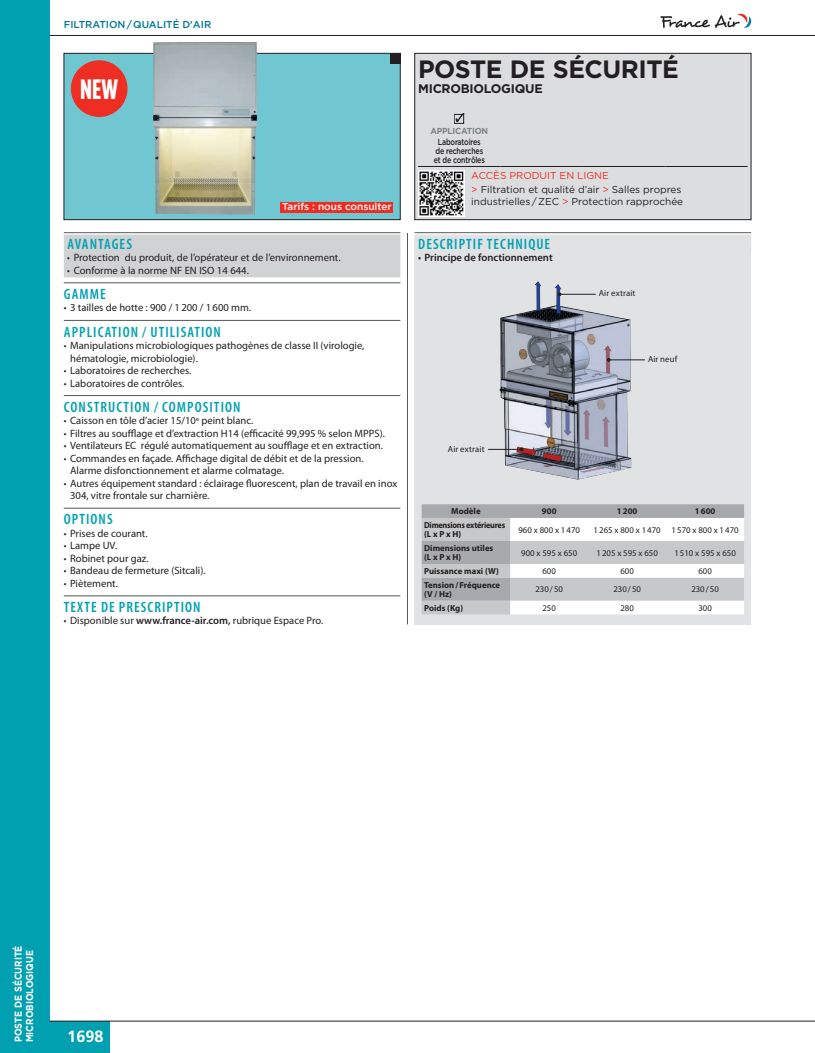
<style>
.page{position:relative;width:815px;height:1053px;background:#fff}
.page>*{position:absolute;margin:0;border:0;box-sizing:border-box;transform-origin:0 0}
.t1{font:700 28.12px "Gotham Condensed";color:#fff}
.t2{font:700 25px "Gotham";letter-spacing:-.02em;color:#231f20}
.t3{font:700 16.25px "Frutiger";color:#fff}
.t4{font:600 condensed 15px "Myriad Pro";letter-spacing:.07em;color:#00a0b0}
.t5{font:700 12.5px "Gotham";letter-spacing:-.02em;color:#231f20}
.t6{font:10.62px/12.5px "Myriad Pro";color:#231f20;scale:.9 1}
.t7{font:600 10.62px "Myriad Pro";color:#231f20;scale:.9 1}
.t8{font:10px/14.8px "Gotham";color:#231f20}
.t9{font:700 10px/11.2px "Gotham";color:#fff;scale:.9 1}
.t10{font:500 10px "Gotham";color:#007598}
.t11{font:500 10px "Gotham";color:#fff}
.t12{font:8.75px "Myriad Pro";color:#231f20}
.t13{font:700 8.75px/9.4px "Myriad Pro";color:#231f20}
.t14{font:500 8.75px/8.8px "Gotham";letter-spacing:-.02em;color:#231f20;text-align:center;scale:.8 1}
.t15{font:700 8.75px/9.4px "Myriad Pro";letter-spacing:-.03em;color:#231f20;scale:.94 1}
.t16{font:700 8.75px "Gotham";letter-spacing:-.02em;color:#808285;scale:.95 1}
.s1{font-weight:600}
.s2{color:#ee2e22}
</style>
<div class="page">
<div style="left:0;top:0;width:50px;height:1052px;background:#00a0b0"></div>
<div style="left:0;top:1020px;width:110px;height:32px;background:#00a0b0"></div>
<svg style="left:660px;top:13px;width:92px;height:15px"></svg>
<hr style="left:50px;top:35px;width:765px;height:1px;background:#231f20">
<hr style="left:50px;top:1020px;width:765px;height:1px;background:#231f20">
<div style="left:414px;top:53px;width:337px;height:167px;background:#dcdddf"></div>
<div style="left:64px;top:53px;width:337px;height:167px;background:#71c7d1"></div>
<div style="left:390px;top:53px;width:10px;height:11px;background:#231f20"></div>
<hr style="left:418px;top:166px;width:82px;height:1px;background:#231f20">
<hr style="left:500px;top:166px;width:83px;height:1px;background:#231f20">
<hr style="left:583px;top:166px;width:82px;height:1px;background:#231f20">
<hr style="left:665px;top:166px;width:83px;height:1px;background:#231f20">
<div style="left:454px;top:114px;width:10px;height:9px;border:1px solid #231f20"></div>
<svg style="left:456px;top:113px;width:9px;height:9px"></svg>
<hr style="left:407px;top:233px;width:1px;height:391px;background:#57595a">
<div style="left:415px;top:237px;width:336px;height:387px;background:#e1e2e4"></div>
<hr style="left:415px;top:232px;width:336px;height:1px;background:#57595a">
<div style="left:415px;top:234px;width:336px;height:18px;background:#e1e2e4"></div>
<hr style="left:64px;top:232px;width:336px;height:1px;background:#57595a">
<div style="left:64px;top:234px;width:336px;height:19px;background:#d1d2d4"></div>
<div style="left:64px;top:252px;width:336px;height:13px;background:#d1d2d4"></div>
<div style="left:64px;top:264px;width:336px;height:13px;background:#d1d2d4"></div>
<hr style="left:64px;top:282px;width:336px;height:1px;background:#57595a">
<hr style="left:64px;top:320px;width:336px;height:1px;background:#57595a">
<hr style="left:64px;top:395px;width:336px;height:1px;background:#57595a">
<hr style="left:64px;top:508px;width:336px;height:1px;background:#57595a">
<hr style="left:64px;top:595px;width:336px;height:1px;background:#57595a">
<img style="left:499px;top:281px;width:132px;height:198px">
<svg style="left:422px;top:504px;width:322px;height:110px;background:#d2d2d4"></svg>
<div style="left:71px;top:60px;width:57px;height:57px;background:#ee2e22;border-radius:50%"></div>
<hr style="left:609px;top:359px;width:36px;height:1px;background:#231f20">
<svg style="left:607px;top:358px;width:4px;height:4px"></svg>
<hr style="left:560px;top:294px;width:36px;height:1px;background:#231f20">
<hr style="left:488px;top:449px;width:34px;height:1px;background:#231f20">
<svg style="left:520px;top:447px;width:4px;height:4px"></svg>
<img style="left:153px;top:42px;width:104px;height:172px">
<img style="left:418px;top:170px;width:46px;height:46px">
<div style="left:281px;top:202px;width:112px;height:11px;background:#ee2e22"></div>
<p class="t10" style="left:64px;top:19px;width:149px">FILTRATION / QUALITÉ D'AIR</p>
<h1 class="t1" style="left:80px;top:73px;width:39px">NEW</h1>
<p class="t11" style="left:282px;top:201px;width:111px">Tarifs : nous consulter</p>
<h3 class="t4" style="left:67px;top:235px;width:66px">AVANTAGES</h3>
<p class="t6" style="left:67px;top:251px;width:305px">• Protection du produit, de l’opérateur et de l’environnement.</p>
<p class="t6" style="left:67px;top:264px;width:203px">• Conforme à la norme NF EN ISO 14 644.</p>
<h3 class="t4" style="left:64px;top:286px;width:43px">GAMME</h3>
<p class="t6" style="left:64px;top:301px;width:210px">• 3 tailles de hotte : 900 / 1200 / 1600 mm.</p>
<h3 class="t4" style="left:64px;top:323px;width:159px">APPLICATION / UTILISATION</h3>
<p class="t6" style="left:70px;top:339px;width:328px;text-indent:-6px">• Manipulations microbiologiques pathogènes de classe II (virologie, hématologie, microbiologie).</p>
<p class="t6" style="left:64px;top:364px;width:143px">• Laboratoires de recherches.</p>
<p class="t6" style="left:64px;top:376px;width:136px">• Laboratoires de contrôles.</p>
<h3 class="t4" style="left:64px;top:398px;width:178px">CONSTRUCTION / COMPOSITION</h3>
<p class="t6" style="left:64px;top:414px;width:212px">• Caisson en tôle d’acier 15/10<sup>e</sup> peint blanc.</p>
<p class="t6" style="left:64px;top:426px;width:358px">• Filtres au soufflage et d’extraction H14 (efficacité 99,995 % selon MPPS).</p>
<p class="t6" style="left:64px;top:439px;width:356px">• Ventilateurs EC régulé automatiquement au soufflage et en extraction.</p>
<p class="t6" style="left:70px;top:451px;width:328px;text-indent:-6px">• Commandes en façade. Affichage digital de débit et de la pression.<br>Alarme disfonctionnement et alarme colmatage.</p>
<p class="t6" style="left:70px;top:476px;width:365px;text-indent:-6px">• Autres équipement standard : éclairage fluorescent, plan de travail en inox<br>304, vitre frontale sur charnière.</p>
<h3 class="t4" style="left:64px;top:511px;width:50px">OPTIONS</h3>
<p class="t6" style="left:64px;top:527px;width:95px">• Prises de courant.</p>
<p class="t6" style="left:64px;top:539px;width:61px">• Lampe UV.</p>
<p class="t6" style="left:64px;top:552px;width:96px">• Robinet pour gaz.</p>
<p class="t6" style="left:64px;top:564px;width:159px">• Bandeau de fermeture (Sitcali).</p>
<p class="t6" style="left:64px;top:577px;width:62px">• Piètement.</p>
<h3 class="t4" style="left:64px;top:598px;width:138px">TEXTE DE PRESCRIPTION</h3>
<p class="t6" style="left:64px;top:614px;width:290px">• Disponible sur <span class="s1">www.france-air.com,</span> rubrique Espace Pro.</p>
<h2 class="t2" style="left:418px;top:54px;width:262px">POSTE DE SÉCURITÉ</h2>
<p class="t5" style="left:418px;top:81px;width:126px">MICROBIOLOGIQUE</p>
<p class="t16" style="left:430px;top:126px;width:62px">APPLICATION</p>
<p class="t14" style="left:434px;top:137px;width:65px">Laboratoires de recherches et de contrôles</p>
<p class="t8" style="left:471px;top:167px;width:212px"><span class="s2">ACCÈS PRODUIT EN LIGNE<br>&gt;</span> Filtration et qualité d’air <span class="s2">&gt;</span> Salles propres</p>
<p class="t8" style="left:471px;top:193px;width:213px">industrielles/ZEC <span class="s2">&gt;</span> Protection rapprochée</p>
<h3 class="t4" style="left:418px;top:235px;width:133px">DESCRIPTIF TECHNIQUE</h3>
<p class="t7" style="left:418px;top:251px;width:151px">• Principe de fonctionnement</p>
<p class="t12" style="left:448px;top:443px;width:38px">Air extrait</p>
<p class="t12" style="left:599px;top:288px;width:38px">Air extrait</p>
<p class="t12" style="left:648px;top:353px;width:31px">Air neuf</p>
<p class="t13" style="left:451px;top:507px;width:31px">Modèle</p>
<p class="t13" style="left:542px;top:507px;width:16px">900</p>
<p class="t13" style="left:617px;top:507px;width:22px">1200</p>
<p class="t13" style="left:695px;top:507px;width:22px">1600</p>
<p class="t15" style="left:424px;top:520px;width:88px">Dimensions extérieures (L x P x H)</p>
<p class="t12" style="left:518px;top:524px;width:63px">960 x 800 x 1470</p>
<p class="t12" style="left:594px;top:524px;width:147px">1265 x 800 x 1470 1570 x 800 x 1470</p>
<p class="t13" style="left:424px;top:543px;width:71px">Dimensions utiles (L x P x H)</p>
<p class="t12" style="left:521px;top:547px;width:57px">900 x 595 x 650</p>
<p class="t12" style="left:596px;top:547px;width:63px">1205 x 595 x 650</p>
<p class="t12" style="left:674px;top:547px;width:63px">1510 x 595 x 650</p>
<p class="t13" style="left:424px;top:566px;width:76px">Puissance maxi (W)</p>
<p class="t12" style="left:542px;top:565px;width:15px">600</p>
<p class="t12" style="left:620px;top:565px;width:15px">600</p>
<p class="t12" style="left:698px;top:565px;width:15px">600</p>
<p class="t13" style="left:424px;top:580px;width:78px">Tension/Fréquence (V / Hz)</p>
<p class="t12" style="left:535px;top:584px;width:29px">230/50</p>
<p class="t12" style="left:613px;top:584px;width:29px">230/50</p>
<p class="t12" style="left:691px;top:584px;width:29px">230/50</p>
<p class="t13" style="left:424px;top:603px;width:40px">Poids (Kg)</p>
<p class="t12" style="left:542px;top:602px;width:15px">250</p>
<p class="t12" style="left:620px;top:602px;width:15px">280</p>
<p class="t12" style="left:698px;top:602px;width:15px">300</p>
<p class="t9" style="left:12px;top:1042px;width:109px;rotate:-90deg">POSTE DE SÉCURITÉ<br>MICROBIOLOGIQUE</p>
<h3 class="t3" style="left:67px;top:1026px;width:38px">1698</h3>
</div>
